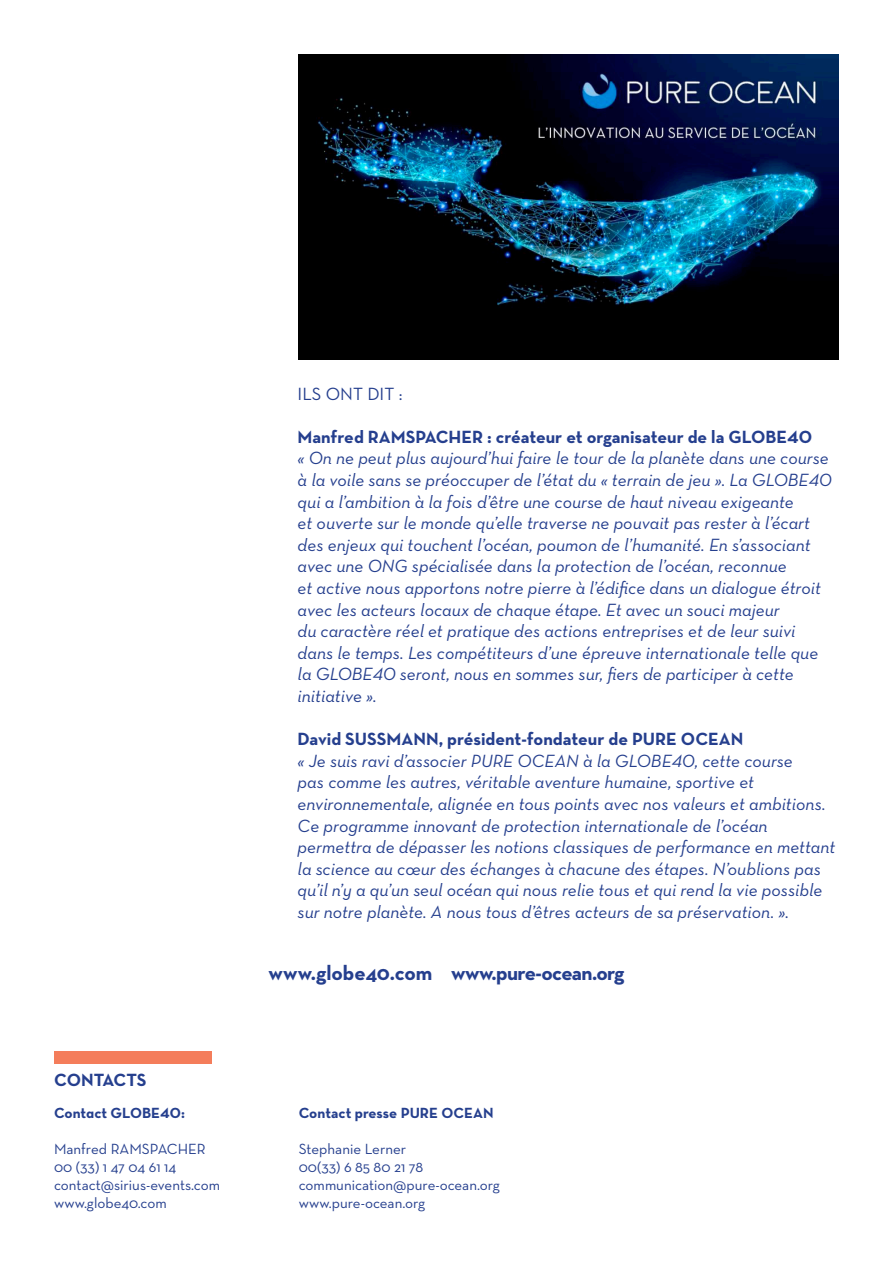
<style>
.page{position:relative;width:893px;height:1263px;background:#fff}
.page>*{position:absolute;margin:0;border:0;box-sizing:border-box;transform-origin:0 0}
.t1{font:700 21px "Neutra Text";letter-spacing:-.02em;color:#253f8e}
.t2{font:italic 18px/21.6px "Neutra Text";color:#253f8e}
.t3{font:18px "Neutra Text";color:#253f8e}
.t4{font:700 18px "Neutra Text";letter-spacing:-.005em;color:#253f8e}
.t5{font:15px/18px "Neutra Text";color:#253f8e}
.t6{font:700 15px "Neutra Text";color:#253f8e}
.t7{font:15px "Neutra Text Bold Alt";color:#253f8e}
.s1{font-weight:700;font-style:normal}
.s2{font-family:"Neutra Text Bold Alt";font-style:normal}
.s3{font-family:"Neutra Text Book Italic Alt";font-style:normal}
</style>
<div class="page">
<div style="left:54px;top:1051px;width:157px;height:13px;background:#f47d5b"></div>
<img style="left:298px;top:54px;width:541px;height:305px">
<p class="t4" style="left:54px;top:1069px;width:94px">CONTACTS</p>
<p class="t7" style="left:54px;top:1103px;width:132px">Contact GLOBE40:</p>
<p class="t5" style="left:54px;top:1139px;width:168px">Manfred RAMSPACHER<br>00 (33) 1 47 04 61 14 contact@sirius-events.com www.globe40.com</p>
<p class="t3" style="left:298px;top:383px;width:106px">ILS ONT DIT :</p>
<p class="t2" style="left:298px;top:426px;width:535px"><span class="s1">Manfred RAMSPACHER : créateur et organisateur de la GLOBE</span><span class="s2">40<br></span>« On ne peut plus aujourd’hui faire le tour de la planète dans une course à la voile sans se préoccuper de l’état du « terrain de jeu ». La <span class="s3">GLOBE40 </span>qui a l’ambition à la fois d’être une course de haut niveau exigeante<br>et ouverte sur le monde qu’elle traverse ne pouvait pas rester à l’écart des enjeux qui touchent l’océan, poumon de l’humanité. En s’associant avec une ONG spécialisée dans la protection de l’océan, reconnue<br>et active nous apportons notre pierre à l’édifice dans un dialogue étroit avec les acteurs locaux de chaque étape. Et avec un souci majeur<br>du caractère réel et pratique des actions entreprises et de leur suivi dans le temps. Les compétiteurs d’une épreuve internationale telle que la <span class="s3">GLOBE40</span> seront, nous en sommes sur, fiers de participer à cette initiative ».</p>
<p class="t2" style="left:298px;top:728px;width:539px"><span class="s1">David SUSSMANN, président-fondateur de PURE OCEAN<br></span>« Je suis ravi d’associer PURE OCEAN à la <span class="s3">GLOBE40</span>, cette course<br>pas comme les autres, véritable aventure humaine, sportive et environnementale, alignée en tous points avec nos valeurs et ambitions.<br>Ce programme innovant de protection internationale de l’océan permettra de dépasser les notions classiques de performance en mettant la science au cœur des échanges à chacune des étapes. N’oublions pas qu’il n’y a qu’un seul océan qui nous relie tous et qui rend la vie possible sur notre planète. A nous tous d’êtres acteurs de sa préservation. ».</p>
<p class="t1" style="left:268px;top:960px;width:358px">www.globe40.com www.pure-ocean.org</p>
<p class="t6" style="left:299px;top:1103px;width:196px">Contact presse PURE OCEAN</p>
<p class="t5" style="left:299px;top:1139px;width:203px">Stephanie Lerner<br>00(33) 6 85 80 21 78 communication@pure-ocean.org www.pure-ocean.org</p>
</div>
